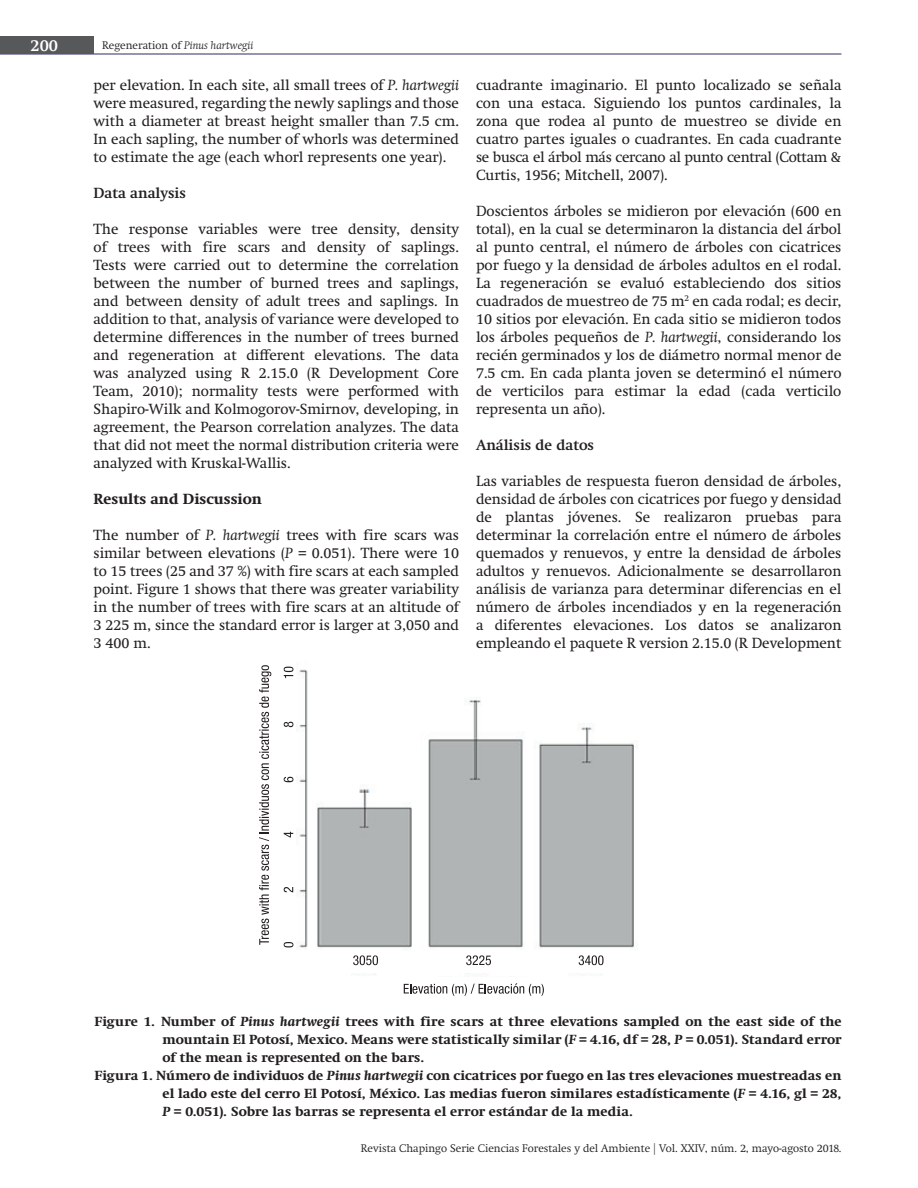
<style>
.page{position:relative;width:918px;height:1188px;background:#fff}
.page>*{position:absolute;margin:0;border:0;box-sizing:border-box;transform-origin:0 0}
.t1{font:600 16.5px "Swift Neue LT Pro";color:#fff}
.t2{font:15px/18px "Swift Neue LT Pro";color:#231f20;text-align:justify}
.ss_titulos{font:600 15px "Swift Neue LT Pro";color:#231f20}
.subtitulos{font:700 15px "Swift Neue LT Pro";color:#231f20}
.pie_de_figura{font:700 13.5px/18px "Swift Neue LT Pro";letter-spacing:.01em;color:#231f20;text-align:justify}
.t3{font:300 11.25px "Swift Neue LT Pro";color:#231f20}
.s1{font-style:italic}
.s2{font-size:12px}
</style>
<div class="page">
<hr style="left:0;top:54px;width:841px;height:1px;background:#2c2c60">
<div style="left:0;top:36px;width:94px;height:18px;background:#57585a"></div>
<img style="left:271px;top:669px;width:363px;height:325px">
<div style="left:256px;top:724px;width:25px;height:157px;background:#fff"></div>
<svg style="left:259px;top:665px;width:12px;height:280px"></svg>
<div style="left:426px;top:977px;width:99px;height:20px;background:#fff"></div>
<svg style="left:404px;top:983px;width:140px;height:13px"></svg>
<div style="left:350px;top:957px;width:255px;height:16px;background:#fff"></div>
<svg style="left:353px;top:955px;width:25px;height:10px"></svg>
<svg style="left:466px;top:955px;width:25px;height:10px"></svg>
<svg style="left:579px;top:955px;width:25px;height:10px"></svg>
<div style="left:281px;top:661px;width:14px;height:293px;background:#fff"></div>
<svg style="left:284px;top:942px;width:9px;height:5px"></svg>
<svg style="left:284px;top:887px;width:9px;height:5px"></svg>
<svg style="left:284px;top:832px;width:9px;height:5px"></svg>
<svg style="left:284px;top:777px;width:9px;height:5px"></svg>
<svg style="left:284px;top:722px;width:9px;height:5px"></svg>
<svg style="left:284px;top:667px;width:9px;height:11px"></svg>
<p class="t1" style="left:31px;top:35px;width:29px">200</p>
<p class="t3" style="left:102px;top:39px;width:153px">Regeneration of <span class="s1">Pinus hartwegii</span></p>
<p class="t2" style="left:94px;top:76px;width:367px">per elevation. In each site, all small trees of <span class="s1">P. hartwegii </span>were measured, regarding the newly saplings and those with a diameter at breast height smaller than 7.5 cm.<br>In each sapling, the number of whorls was determined to estimate the age (each whorl represents one year).</p>
<p class="ss_titulos" style="left:94px;top:184px;width:94px">Data analysis</p>
<p class="t2" style="left:94px;top:220px;width:367px">The response variables were tree density, density of trees with fire scars and density of saplings.<br>Tests were carried out to determine the correlation between the number of burned trees and saplings, and between density of adult trees and saplings. In addition to that, analysis of variance were developed to determine differences in the number of trees burned and regeneration at different elevations. The data was analyzed using R 2.15.0 (R Development Core Team, 2010); normality tests were performed with Shapiro-Wilk and Kolmogorov-Smirnov, developing, in agreement, the Pearson correlation analyzes. The data that did not meet the normal distribution criteria were analyzed with Kruskal-Wallis.</p>
<p class="subtitulos" style="left:94px;top:490px;width:170px">Results and Discussion</p>
<p class="t2" style="left:94px;top:526px;width:367px">The number of <span class="s1">P. hartwegii</span> trees with fire scars was similar between elevations (<span class="s1">P</span> = 0.051). There were 10 to 15 trees (25 and 37 %) with fire scars at each sampled point. Figure 1 shows that there was greater variability in the number of trees with fire scars at an altitude of 3 225 m, since the standard error is larger at 3,050 and 3 400 m.</p>
<p class="t2" style="left:476px;top:76px;width:367px">cuadrante imaginario. El punto localizado se señala con una estaca. Siguiendo los puntos cardinales, la zona que rodea al punto de muestreo se divide en cuatro partes iguales o cuadrantes. En cada cuadrante se busca el árbol más cercano al punto central (Cottam &amp; Curtis, 1956; Mitchell, 2007).</p>
<p class="t2" style="left:476px;top:202px;width:367px">Doscientos árboles se midieron por elevación (600 en total), en la cual se determinaron la distancia del árbol al punto central, el número de árboles con cicatrices por fuego y la densidad de árboles adultos en el rodal.<br>La regeneración se evaluó estableciendo dos sitios cuadrados de muestreo de 75 m<sup>2</sup> en cada rodal; es decir, 10 sitios por elevación. En cada sitio se midieron todos los árboles pequeños de <span class="s1">P. hartwegii</span>, considerando los recién germinados y los de diámetro normal menor de 7.5 cm. En cada planta joven se determinó el número de verticilos para estimar la edad (cada verticilo representa un año).</p>
<p class="ss_titulos" style="left:476px;top:436px;width:120px">Análisis de datos</p>
<p class="t2" style="left:476px;top:472px;width:367px">Las variables de respuesta fueron densidad de árboles, densidad de árboles con cicatrices por fuego y densidad de plantas jóvenes. Se realizaron pruebas para determinar la correlación entre el número de árboles quemados y renuevos, y entre la densidad de árboles adultos y renuevos. Adicionalmente se desarrollaron análisis de varianza para determinar diferencias en el número de árboles incendiados y en la regeneración a diferentes elevaciones. Los datos se analizaron empleando el paquete R version 2.15.0 (R Development</p>
<p class="pie_de_figura" style="left:163px;top:1012px;width:680px;text-indent:-68px">Figure 1. Number of <span class="s1">Pinus hartwegii</span> trees with fire scars at three elevations sampled on the east side of the mountain El Potosí, Mexico. Means were statistically similar (<span class="s1">F</span> = 4.16, df = 28, <span class="s1">P</span> = 0.051). Standard error of the mean is represented on the bars.</p>
<p class="pie_de_figura" style="left:163px;top:1066px;width:680px;text-indent:-68px">Figura 1. Número de individuos de <span class="s1">Pinus hartwegii</span> con cicatrices por fuego en las tres elevaciones muestreadas en el lado este del cerro El Potosí, México. Las medias fueron similares estadísticamente (<span class="s1">F</span> = 4.16, gl = 28, <span class="s1">P</span> = 0.051). Sobre las barras se representa el error estándar de la media.</p>
<p class="t3" style="left:361px;top:1142px;width:482px">Revista Chapingo Serie Ciencias Forestales y del Ambiente <span class="s2">|</span> Vol. XXIV, núm. 2, mayo-agosto 2018.</p>
</div>
